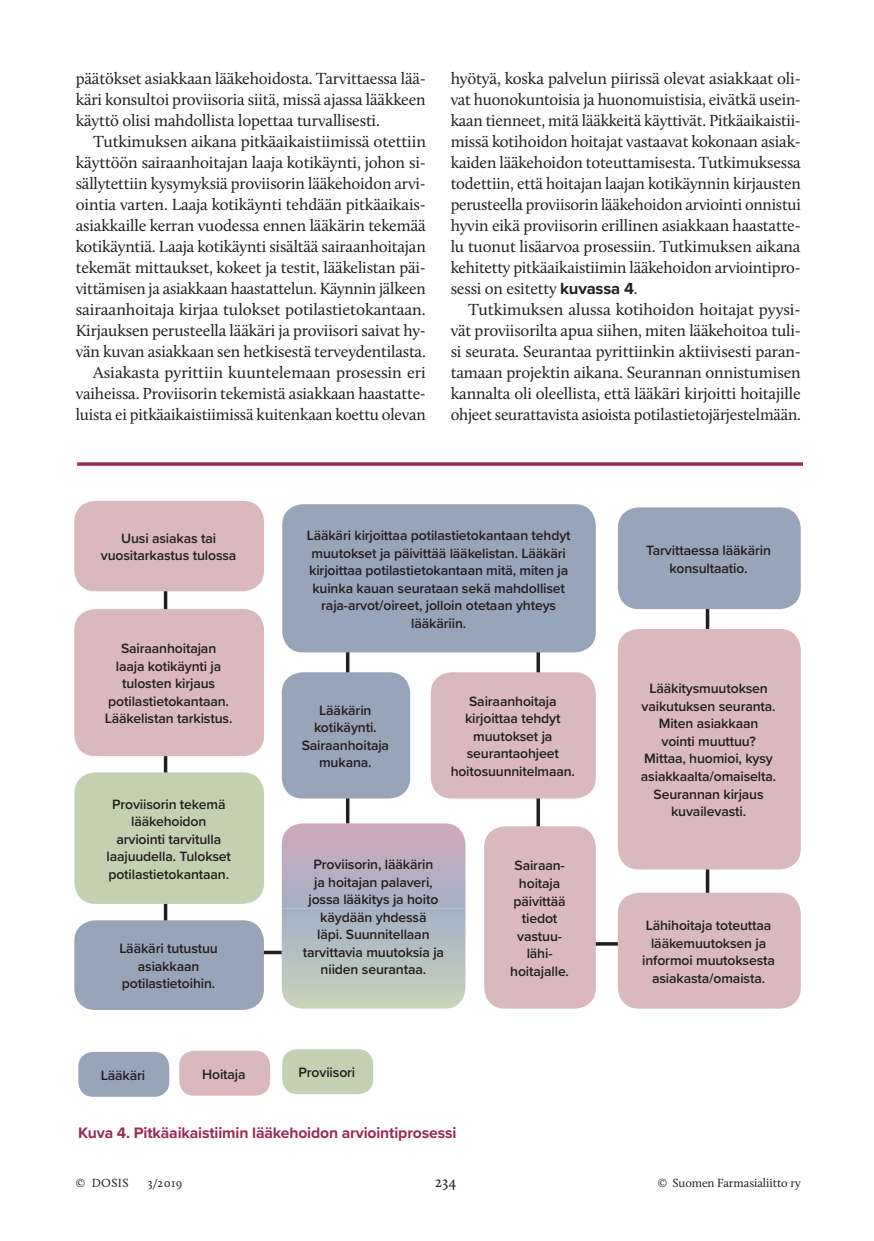
<style>
.page{position:relative;width:874px;height:1241px;background:#fff}
.page>*{position:absolute;margin:0;border:0;box-sizing:border-box;transform-origin:0 0}
.DOSIS_Leipäteksti{font:16.62px/21px "Calluna";letter-spacing:-.015em;color:#231f20;text-align:justify}
.DOSIS_Leipäteksti2{font:16.62px/21px "Calluna";letter-spacing:-.01em;color:#231f20;text-align:justify}
.DOSIS_Kuvateksti{font:700 15.75px "Proxima Nova";letter-spacing:-.01em;color:#992b58}
.t1{font:15.75px "Calluna";color:#231f20}
.DOSIS_Kuvateksti-2{font:600 14px/17.5px "Proxima Nova";letter-spacing:-.01em;color:#231f20;text-align:center}
.t2{font:12.25px "Calluna";letter-spacing:-.005em;color:#231f20}
.s1{font-family:"Proxima Nova";font-weight:700}
</style>
<div class="page">
<hr style="left:164px;top:584px;width:3px;height:344px;background:#231f20">
<svg style="left:264px;top:950px;width:17px;height:4px"></svg>
<hr style="left:346px;top:577px;width:3px;height:246px;background:#231f20">
<hr style="left:536px;top:584px;width:3px;height:344px;background:#231f20">
<svg style="left:705px;top:609px;width:4px;height:283px"></svg>
<svg style="left:595px;top:941px;width:22px;height:4px"></svg>
<div style="left:74px;top:501px;width:190px;height:90px;background:#d9b9bd;border-radius:21px"></div>
<div style="left:74px;top:609px;width:190px;height:147px;background:#d9b9bd;border-radius:21px"></div>
<div style="left:430px;top:672px;width:165px;height:126px;background:#d9b9bd;border-radius:21px"></div>
<div style="left:617px;top:628px;width:183px;height:241px;background:#d9b9bd;border-radius:21px"></div>
<div style="left:617px;top:892px;width:183px;height:116px;background:#d9b9bd;border-radius:21px"></div>
<div style="left:484px;top:826px;width:111px;height:182px;background:#d9b9bd;border-radius:21px"></div>
<div style="left:617px;top:507px;width:183px;height:102px;background:#98a4ba;border-radius:21px"></div>
<div style="left:281px;top:672px;width:129px;height:126px;background:#98a4ba;border-radius:21px"></div>
<div style="left:74px;top:920px;width:190px;height:89px;background:#98a4ba;border-radius:21px"></div>
<div style="left:282px;top:504px;width:313px;height:148px;background:#98a4ba;border-radius:21px"></div>
<div style="left:74px;top:772px;width:190px;height:131px;background:#c4d1b0;border-radius:21px"></div>
<div style="left:282px;top:1049px;width:91px;height:44px;background:#c4d1b0;border-radius:15px"></div>
<div style="left:179px;top:1050px;width:91px;height:45px;background:#d9b9bd;border-radius:15px"></div>
<div style="left:78px;top:1051px;width:91px;height:45px;background:#98a4ba;border-radius:15px"></div>
<svg style="left:281px;top:823px;width:184px;height:185px;background:#babac1"></svg>
<hr style="left:77px;top:462px;width:725px;height:3px;background:#992b58">
<p class="DOSIS_Leipäteksti2" style="left:76px;top:68px;width:351px">päätökset asiakkaan lääkehoidosta. Tarvittaessa lää&shy;käri konsultoi proviisoria siitä, missä ajassa lääkkeen käyttö olisi mahdollista lopettaa turvallisesti.</p>
<p class="DOSIS_Leipäteksti" style="left:76px;top:131px;width:351px;text-indent:18px">Tutkimuksen aikana pitkäaikaistiimissä otettiin käyttöön sairaanhoitajan laaja kotikäynti, johon si&shy;sällytettiin kysymyksiä proviisorin lääkehoidon arvi&shy;ointia varten. Laaja kotikäynti tehdään pitkäaikais&shy;asiakkaille kerran vuodessa ennen lääkärin tekemää kotikäyntiä. Laaja kotikäynti sisältää sairaanhoitajan tekemät mittaukset, kokeet ja testit, lääkelistan päi&shy;vittämisen ja asiakkaan haastattelun. Käynnin jälkeen sairaanhoitaja kirjaa tulokset potilastietokantaan.<br>Kirjauksen perusteella lääkäri ja proviisori saivat hy&shy;vän kuvan asiakkaan sen hetkisestä terveydentilasta.</p>
<p class="DOSIS_Leipäteksti" style="left:76px;top:362px;width:351px;text-indent:18px">Asiakasta pyrittiin kuuntelemaan prosessin eri vaiheissa. Proviisorin tekemistä asiakkaan haastatte&shy;luista ei pitkäaikaistiimissä kuitenkaan koettu olevan</p>
<p class="DOSIS_Leipäteksti" style="left:450px;top:68px;width:351px">hyötyä, koska palvelun piirissä olevat asiakkaat oli&shy;vat huonokuntoisia ja huonomuistisia, eivätkä usein&shy;kaan tienneet, mitä lääkkeitä käyttivät. Pitkäaikaistii&shy;missä kotihoidon hoitajat vastaavat kokonaan asiak&shy;kaiden lääkehoidon toteuttamisesta. Tutkimuksessa todettiin, että hoitajan laajan kotikäynnin kirjausten perusteella proviisorin lääkehoidon arviointi onnistui hyvin eikä proviisorin erillinen asiakkaan haastatte&shy;lu tuonut lisäarvoa prosessiin. Tutkimuksen aikana kehitetty pitkäaikaistiimin lääkehoidon arviointipro&shy;sessi on esitetty <span class="s1">kuvassa 4</span>.</p>
<p class="DOSIS_Leipäteksti" style="left:450px;top:299px;width:351px;text-indent:18px">Tutkimuksen alussa kotihoidon hoitajat pyysi&shy;vät proviisorilta apua siihen, miten lääkehoitoa tuli&shy;si seurata. Seurantaa pyrittiinkin aktiivisesti paran&shy;tamaan projektin aikana. Seurannan onnistumisen kannalta oli oleellista, että lääkäri kirjoitti hoitajille ohjeet seurattavista asioista potilastietojärjestelmään.</p>
<p class="DOSIS_Kuvateksti-2" style="left:101px;top:529px;width:137px">Uusi asiakas tai vuositarkastus tulossa</p>
<p class="DOSIS_Kuvateksti-2" style="left:105px;top:639px;width:129px">Sairaanhoitajan<br>laaja kotikäynti ja tulosten kirjaus potilastietokantaan.<br>Lääkelistan tarkistus.</p>
<p class="DOSIS_Kuvateksti-2" style="left:106px;top:794px;width:126px">Proviisorin tekemä lääkehoidon arviointi tarvitulla laajuudella. Tulokset potilastietokantaan.</p>
<p class="DOSIS_Kuvateksti-2" style="left:119px;top:939px;width:100px">Lääkäri tutustuu asiakkaan potilastietoihin.</p>
<p class="DOSIS_Kuvateksti-2" style="left:306px;top:526px;width:265px">Lääkäri kirjoittaa potilastietokantaan tehdyt muutokset ja päivittää lääkelistan. Lääkäri kirjoittaa potilastietokantaan mitä, miten ja kuinka kauan seurataan sekä mahdolliset raja-arvot/oireet, jolloin otetaan yhteys lääkäriin.</p>
<p class="DOSIS_Kuvateksti-2" style="left:301px;top:700px;width:89px">Lääkärin kotikäynti.<br>Sairaanhoitaja mukana.</p>
<p class="DOSIS_Kuvateksti-2" style="left:450px;top:692px;width:126px">Sairaanhoitaja kirjoittaa tehdyt muutokset ja seurantaohjeet hoitosuunnitelmaan.</p>
<p class="DOSIS_Kuvateksti-2" style="left:302px;top:855px;width:143px">Proviisorin, lääkärin<br>ja hoitajan palaveri, jossa lääkitys ja hoito käydään yhdessä<br>läpi. Suunnitellaan tarvittavia muutoksia ja niiden seurantaa.</p>
<p class="DOSIS_Kuvateksti-2" style="left:510px;top:856px;width:60px">Sairaan&shy;hoitaja päivittää tiedot vastuu&shy;lähi&shy;hoitajalle.</p>
<p class="DOSIS_Kuvateksti-2" style="left:101px;top:1065px;width:46px">Lääkäri</p>
<p class="DOSIS_Kuvateksti-2" style="left:202px;top:1064px;width:45px">Hoitaja</p>
<p class="DOSIS_Kuvateksti-2" style="left:298px;top:1063px;width:58px">Proviisori</p>
<p class="DOSIS_Kuvateksti" style="left:78px;top:1120px;width:379px">Kuva 4. Pitkäaikaistiimin lääkehoidon arviointiprosessi</p>
<p class="DOSIS_Kuvateksti-2" style="left:645px;top:541px;width:126px">Tarvittaessa lääkärin konsultaatio.</p>
<p class="DOSIS_Kuvateksti-2" style="left:640px;top:679px;width:137px">Lääkitysmuutoksen vaikutuksen seuranta.<br>Miten asiakkaan vointi muuttuu?<br>Mittaa, huomioi, kysy asiakkaalta/omaiselta.<br>Seurannan kirjaus kuvailevasti.</p>
<p class="DOSIS_Kuvateksti-2" style="left:642px;top:916px;width:134px">Lähihoitaja toteuttaa lääkemuutoksen ja informoi muutoksesta asiakasta/omaista.</p>
<p class="t2" style="left:76px;top:1175px;width:54px">© DOSIS</p>
<p class="t2" style="left:148px;top:1175px;width:36px">3/2019</p>
<p class="t1" style="left:434px;top:1172px;width:23px">234</p>
<p class="t2" style="left:657px;top:1175px;width:144px">© Suomen Farmasialiitto ry</p>
</div>
